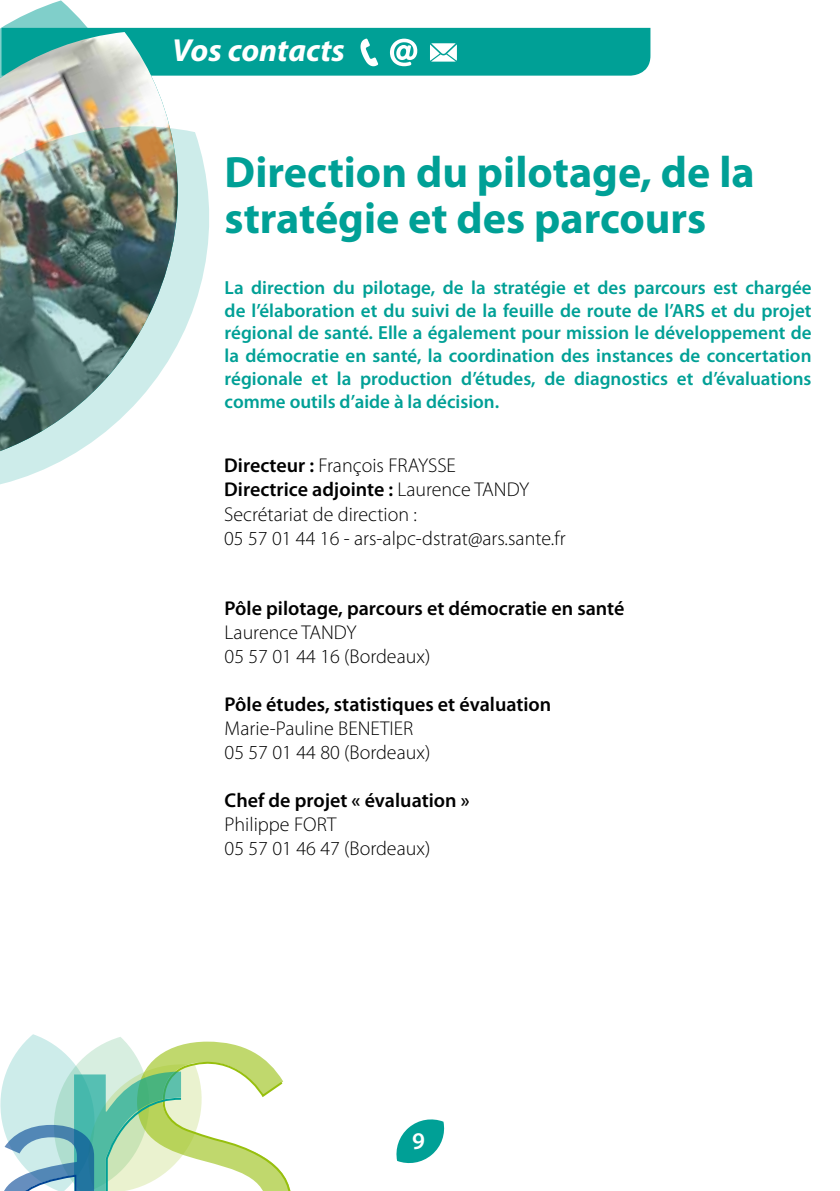
<style>
.page{position:relative;width:840px;height:1191px;background:#fff}
.page>*{position:absolute;margin:0;border:0;box-sizing:border-box;transform-origin:0 0}
.t1{font:700 44px/46px "Myriad Pro";color:#00a096}
.t2{font:italic 700 32px "Myriad Pro";color:#fff}
.t3{font:600 24px "Myriad Pro";color:#fff}
.t4{font:300 20px/24px "Myriad Pro";color:#000}
.t5{font:600 20px "Myriad Pro";color:#000}
.t6{font:600 19px/22.8px "Myriad Pro";color:#00a096;text-align:justify}
.s1{font-weight:600}
</style>
<div class="page">
<svg style="left:0;top:0;width:166px;height:32px"></svg>
<img style="left:0;top:32px;width:166px;height:81px">
<img style="left:0;top:113px;width:209px;height:372px">
<svg style="left:396px;top:1119px;width:49px;height:45px"></svg>
<svg style="left:0;top:1034px;width:291px;height:157px"></svg>
<svg style="left:2px;top:28px;width:648px;height:48px;background:#25aaa1"></svg>
<h2 class="t2" style="left:172px;top:30px;width:174px">Vos contacts</h2>
<h1 class="t1" style="left:224px;top:147px;width:531px">Direction du pilotage, de la stratégie et des parcours</h1>
<p class="t6" style="left:224px;top:275px;width:588px">La direction du pilotage, de la stratégie et des parcours est chargée de l’élaboration et du suivi de la feuille de route de l’ARS et du projet régional de santé. Elle a également pour mission le développement de la démocratie en santé, la coordination des instances de concertation régionale et la production d’études, de diagnostics et d’évaluations comme outils d’aide à la décision.</p>
<p class="t4" style="left:224px;top:453px;width:343px"><span class="s1">Directeur :</span> François FRAYSSE<br><span class="s1">Directrice adjointe :</span> Laurence TANDY Secrétariat de direction :<br>05 57 01 44 16 - ars-alpc-dstrat@ars.sante.fr</p>
<p class="t5" style="left:224px;top:595px;width:401px">Pôle pilotage, parcours et démocratie en santé</p>
<p class="t4" style="left:224px;top:620px;width:207px">Laurence TANDY<br>05 57 01 44 16 (Bordeaux)</p>
<p class="t5" style="left:224px;top:691px;width:328px">Pôle études, statistiques et évaluation</p>
<p class="t4" style="left:224px;top:716px;width:207px">Marie-Pauline BENETIER<br>05 57 01 44 80 (Bordeaux)</p>
<p class="t5" style="left:224px;top:787px;width:246px">Chef de projet « évaluation »</p>
<p class="t4" style="left:224px;top:812px;width:207px">Philippe FORT<br>05 57 01 46 47 (Bordeaux)</p>
<p class="t3" style="left:412px;top:1125px;width:14px">9</p>
</div>
